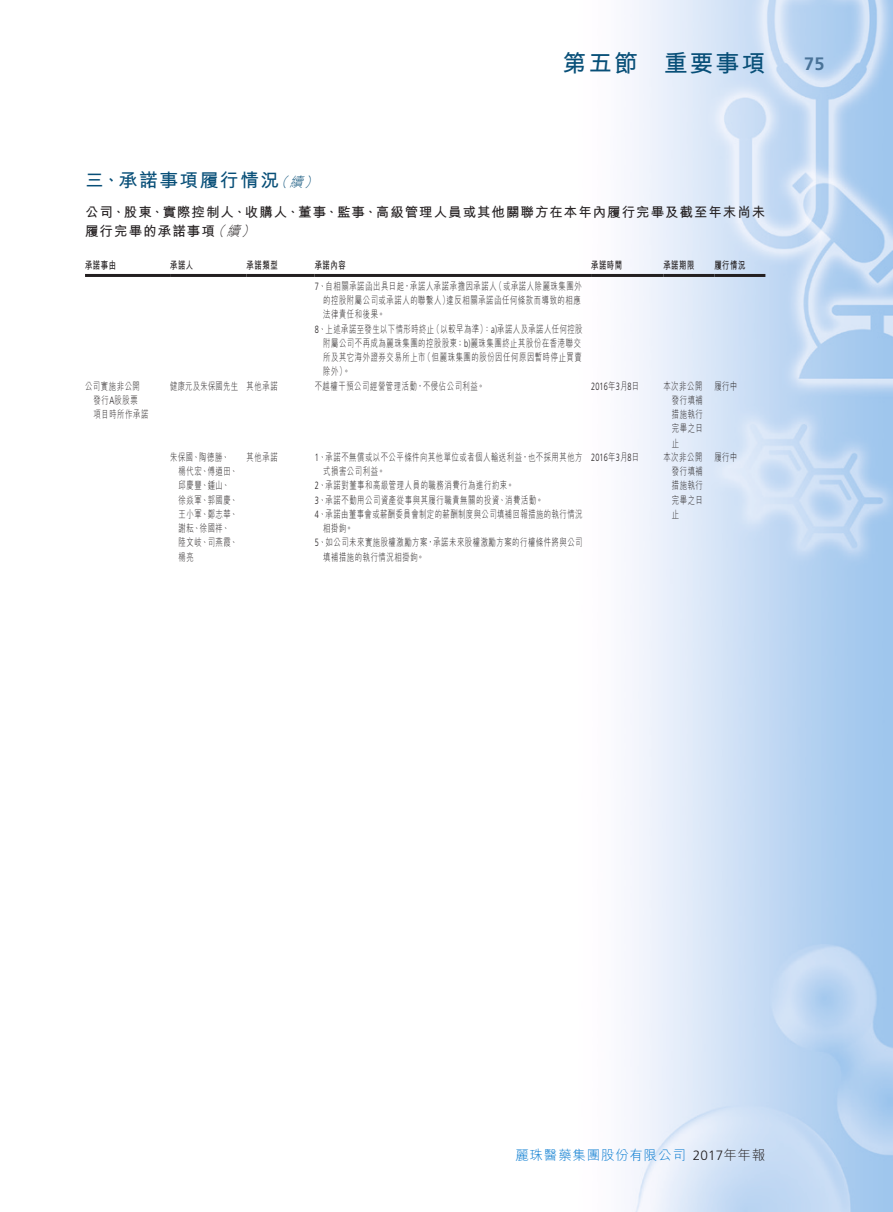
<style>
.page{position:relative;width:893px;height:1212px;background:#fff}
.page>*{position:absolute;margin:0;border:0;box-sizing:border-box;transform-origin:0 0}
.t1{font:700 24px "M Hei HK";letter-spacing:.08em;color:#084f78}
.Heading_1{font:700 18.75px "M Hei HK";letter-spacing:.08em;color:#084f78}
.t2{font:700 18px "Frutiger LT Std";color:#4a7398}
.Heading_4{font:700 13.5px/19.5px "M Hei HK";letter-spacing:.07em;color:#231f20}
.t3{font:300 13.5px "M Hei HK";letter-spacing:.06em;color:#0077cf}
.Body_Text{font:300 10.5px/14.2px "M Hei HK";letter-spacing:.08em;color:#231f20;scale:.7 1}
.Body_Text-2{font:300 10.5px/14.2px "M Hei HK";letter-spacing:.06em;color:#231f20;scale:.7 1}
.Body_Text-3{font:700 10.5px "M Hei HK";letter-spacing:.08em;color:#231f20;scale:.7 1}
.Body_Text-4{font:300 10.5px "Frutiger LT Std";letter-spacing:.03em;color:#231f20;scale:.7 1}
.Body_Text-5{font:300 10.5px "M Hei HK";letter-spacing:.03em;color:#231f20;scale:.7 1}
.s1{font-weight:300;font-style:italic;font-size:13.5px}
.s2{font-weight:300;font-style:italic}
.s3{font-family:"Frutiger LT Std"}
.s4{font-family:"M Hei HK"}
.s5{font-family:"Frutiger LT Std";color:#231f20}
.s6{color:#231f20}
</style>
<div class="page">
<img style="left:592px;top:0;width:301px;height:1212px">
<hr style="left:85px;top:274px;width:85px;height:3px;background:#231f20">
<hr style="left:170px;top:274px;width:77px;height:3px;background:#231f20">
<hr style="left:247px;top:274px;width:68px;height:3px;background:#231f20">
<hr style="left:315px;top:274px;width:276px;height:3px;background:#231f20">
<hr style="left:591px;top:274px;width:72px;height:3px;background:#231f20">
<hr style="left:663px;top:274px;width:51px;height:3px;background:#231f20">
<hr style="left:714px;top:274px;width:51px;height:3px;background:#231f20">
<h1 class="t1" style="left:562px;top:45px;width:204px">第五節 重要事項</h1>
<p class="Heading_1" style="left:85px;top:166px;width:238px">三、承諾事項履行情況<span class="s1">（續）</span></p>
<p class="Heading_4" style="left:85px;top:201px;width:682px">公司、股東、實際控制人、收購人、董事、監事、高級管理人員或其他關聯方在本年內履行完畢及截至年末尚未履行完畢的承諾事項<span class="s2">（續）</span></p>
<p class="Body_Text-3" style="left:85px;top:258px;width:46px">承諾事由</p>
<p class="Body_Text-3" style="left:170px;top:258px;width:35px">承諾人</p>
<p class="Body_Text-3" style="left:247px;top:258px;width:46px">承諾類型</p>
<p class="Body_Text-3" style="left:315px;top:258px;width:46px">承諾內容</p>
<p class="Body_Text-3" style="left:591px;top:258px;width:46px">承諾時間</p>
<p class="Body_Text-3" style="left:663px;top:258px;width:46px">承諾期限</p>
<p class="Body_Text-3" style="left:714px;top:258px;width:46px">履行情況</p>
<p class="Body_Text" style="left:323px;top:279px;width:371px;text-align:justify;text-indent:-9px"><span class="s3">7</span>、自相關承諾函出具日起，承諾人承諾承擔因承諾人（或承諾人除麗珠集團外的控股附屬公司或承諾人的聯繫人）違反相關承諾函任何條款而導致的相應法律責任和後果。</p>
<p class="Body_Text" style="left:323px;top:321px;width:372px;text-indent:-9px"><span class="s3">8</span>、上述承諾至發生以下情形時終止（以較早為準）：<span class="s3">a)</span>承諾人及承諾人任何控股附屬公司不再成為麗珠集團的控股股東；<span class="s3">b)</span>麗珠集團終止其股份在香港聯交所及其它海外證券交易所上市（但麗珠集團的股份因任何原因暫時停止買賣除外）。</p>
<p class="Body_Text" style="left:94px;top:378px;width:80px;text-indent:-9px">公司實施非公開發行<span class="s3">A</span>股股票<br>項目時所作承諾</p>
<p class="Body_Text-5" style="left:170px;top:380px;width:99px">健康元及朱保國先生</p>
<p class="Body_Text" style="left:247px;top:378px;width:46px">其他承諾</p>
<p class="Body_Text" style="left:315px;top:378px;width:244px">不越權干預公司經營管理活動，不侵佔公司利益。</p>
<p class="Body_Text-4" style="left:591px;top:380px;width:70px">2016<span class="s4">年</span>3<span class="s4">月</span>8<span class="s4">日</span></p>
<p class="Body_Text" style="left:672px;top:378px;width:46px;text-align:justify;text-indent:-9px">本次非公開發行填補措施執行完畢之日止</p>
<p class="Body_Text" style="left:714px;top:378px;width:35px">履行中</p>
<p class="Body_Text" style="left:179px;top:450px;width:86px;text-indent:-9px">朱保國、陶德勝、楊代宏、傅道田、邱慶豐、鍾山、徐焱軍、郭國慶、王小軍、鄭志華、謝耘、徐國祥、陸文岐、司燕霞、楊亮</p>
<p class="Body_Text" style="left:247px;top:450px;width:46px">其他承諾</p>
<p class="Body_Text" style="left:323px;top:450px;width:372px;text-indent:-9px"><span class="s3">1</span>、承諾不無償或以不公平條件向其他單位或者個人輸送利益，也不採用其他方式損害公司利益。</p>
<p class="Body_Text-4" style="left:591px;top:451px;width:70px">2016<span class="s4">年</span>3<span class="s4">月</span>8<span class="s4">日</span></p>
<p class="Body_Text" style="left:672px;top:450px;width:46px;text-align:justify;text-indent:-9px">本次非公開發行填補措施執行完畢之日止</p>
<p class="Body_Text" style="left:714px;top:450px;width:35px">履行中</p>
<p class="Body_Text" style="left:315px;top:478px;width:286px"><span class="s3">2</span>、承諾對董事和高級管理人員的職務消費行為進行約束。</p>
<p class="Body_Text" style="left:315px;top:492px;width:328px"><span class="s3">3</span>、承諾不動用公司資產從事與其履行職責無關的投資、消費活動。</p>
<p class="Body_Text-2" style="left:323px;top:507px;width:372px;text-indent:-9px"><span class="s3">4</span>、承諾由董事會或薪酬委員會制定的薪酬制度與公司填補回報措施的執行情況相掛鉤。</p>
<p class="Body_Text" style="left:323px;top:535px;width:372px;text-indent:-9px"><span class="s3">5</span>、如公司未來實施股權激勵方案，承諾未來股權激勵方案的行權條件將與公司填補措施的執行情況相掛鉤。</p>
<h3 class="t2" style="left:804px;top:53px;width:22px">75</h3>
<p class="t3" style="left:515px;top:1148px;width:252px">麗珠醫藥集團股份有限公司 <span class="s5">2017</span><span class="s6">年年報</span></p>
</div>
